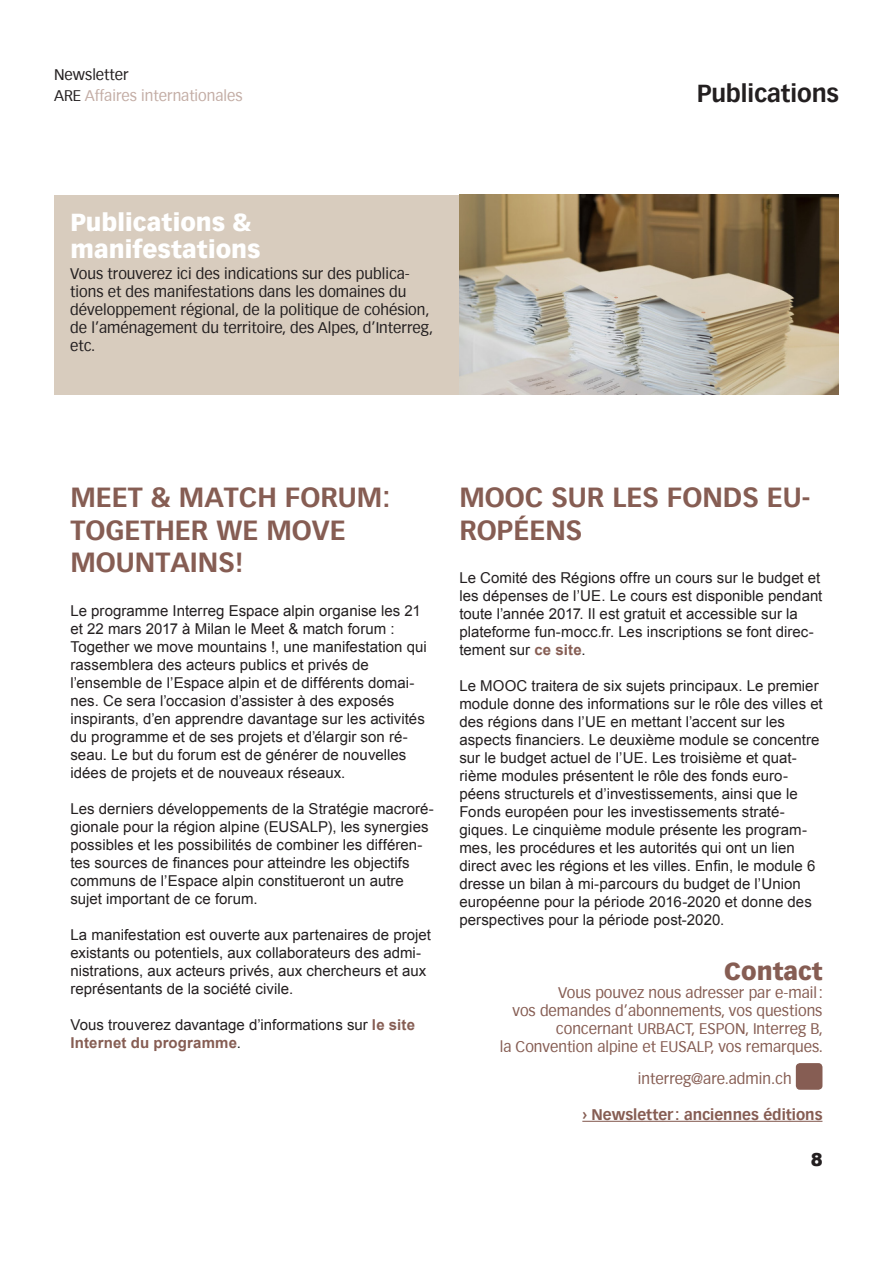
<style>
.page{position:relative;width:893px;height:1263px;background:#fff}
.page>*{position:absolute;margin:0;border:0;box-sizing:border-box;transform-origin:0 0}
.Überschrift__nicht_i{font:700 27px/32.4px "Vectora LH";color:#865d53}
.Kapitel_Überschrift{font:900 24px/27px "Vectora LH";color:#fff}
.t1{font:700 24px "Vectora LH";letter-spacing:-.005em;color:#231f20}
.Kapitel_Überschrift-2{font:900 24px "Vectora LH";color:#865d53}
.t2{font:900 18px "Arial";color:#231f20}
.Fliesstext{font:15px/18px "Arial";letter-spacing:.005em;color:#231f20}
.t3{font:15px/18px "Vectora LH";color:#231f20}
.t4{font:15px/18px "Vectora LH";color:#865d53;text-align:right}
.t5{font:15px/20.4px "Vectora LH";color:#c3ada5}
.Kontaktlink_am_Schlu{font:700 15px "Vectora LH";color:#865d53}
.s1{color:#231f20}
.s2{font-weight:700;color:#865d53}
</style>
<div class="page">
<img style="left:459px;top:195px;width:380px;height:199px">
<div style="left:54px;top:195px;width:405px;height:199px;background:#d8ccbe"></div>
<hr style="left:582px;top:1121px;width:240px;height:1px;background:#865d53">
<div style="left:796px;top:1063px;width:26px;height:27px;background:#865d53;border-radius:4px"></div>
<p class="t5" style="left:54px;top:65px;width:190px"><span class="s1">Newsletter<br>ARE</span> Affaires internationales</p>
<p class="Kapitel_Überschrift" style="left:70px;top:209px;width:192px">Publications &amp; manifestations</p>
<p class="t3" style="left:70px;top:265px;width:364px">Vous trouverez ici des indications sur des publica&shy;tions et des manifestations dans les domaines du développement régional, de la politique de cohésion, de l’aménagement du territoire, des Alpes, d’Interreg, etc.</p>
<h2 class="t1" style="left:697px;top:79px;width:143px">Publications</h2>
<p class="Überschrift__nicht_i" style="left:70px;top:481px;width:321px">MEET &amp; MATCH FORUM:<br>TOGETHER WE MOVE<br>MOUNTAINS!</p>
<p class="Fliesstext" style="left:70px;top:601px;width:358px">Le programme Interreg Espace alpin organise les 21 et 22 mars 2017 à Milan le Meet &amp; match forum :<br>Together we move mountains !, une manifestation qui rassemblera des acteurs publics et privés de l’ensemble de l’Espace alpin et de différents domai&shy;nes. Ce sera l’occasion d’assister à des exposés inspirants, d’en apprendre davantage sur les activités du programme et de ses projets et d’élargir son ré&shy;seau. Le but du forum est de générer de nouvelles idées de projets et de nouveaux réseaux.</p>
<p class="Fliesstext" style="left:70px;top:799px;width:365px">Les derniers développements de la Stratégie macroré&shy;gionale pour la région alpine (EUSALP), les synergies possibles et les possibilités de combiner les différen&shy;tes sources de finances pour atteindre les objectifs communs de l’Espace alpin constitueront un autre sujet important de ce forum.</p>
<p class="Fliesstext" style="left:70px;top:925px;width:362px">La manifestation est ouverte aux partenaires de projet existants ou potentiels, aux collaborateurs des admi&shy;nistrations, aux acteurs privés, aux chercheurs et aux représentants de la société civile.</p>
<p class="Fliesstext" style="left:70px;top:1015px;width:346px">Vous trouverez davantage d’informations sur <span class="s2">le site<br>Internet du programme</span>.</p>
<p class="Überschrift__nicht_i" style="left:459px;top:481px;width:352px">MOOC SUR LES FONDS EU-<br>ROPÉENS</p>
<p class="Fliesstext" style="left:459px;top:569px;width:364px">Le Comité des Régions offre un cours sur le budget et les dépenses de l’UE. Le cours est disponible pendant toute l’année 2017. Il est gratuit et accessible sur la plateforme fun-mocc.fr. Les inscriptions se font direc&shy;tement sur <span class="s2">ce site</span>.</p>
<p class="Fliesstext" style="left:459px;top:677px;width:365px">Le MOOC traitera de six sujets principaux. Le premier module donne des informations sur le rôle des villes et des régions dans l’UE en mettant l’accent sur les aspects financiers. Le deuxième module se concentre sur le budget actuel de l’UE. Les troisième et quat&shy;rième modules présentent le rôle des fonds euro&shy;péens structurels et d’investissements, ainsi que le Fonds européen pour les investissements straté&shy;giques. Le cinquième module présente les program&shy;mes, les procédures et les autorités qui ont un lien direct avec les régions et les villes. Enfin, le module 6 dresse un bilan à mi-parcours du budget de l’Union européenne pour la période 2016-2020 et donne des perspectives pour la période post-2020.</p>
<p class="Kapitel_Überschrift-2" style="left:724px;top:956px;width:100px">Contact</p>
<p class="t4" style="left:558px;top:983px;width:266px">Vous pouvez nous adresser par e-mail:</p>
<p class="t4" style="left:500px;top:1001px;width:325px">vos demandes d’abonnements, vos questions concernant URBACT, ESPON, Interreg B,<br>la Convention alpine et EUSALP, vos remarques.</p>
<p class="t4" style="left:638px;top:1069px;width:155px">interreg@are.admin.ch</p>
<p class="Kontaktlink_am_Schlu" style="left:582px;top:1105px;width:242px">› Newsletter : anciennes éditions</p>
<p class="t2" style="left:811px;top:1147px;width:14px">8</p>
</div>
